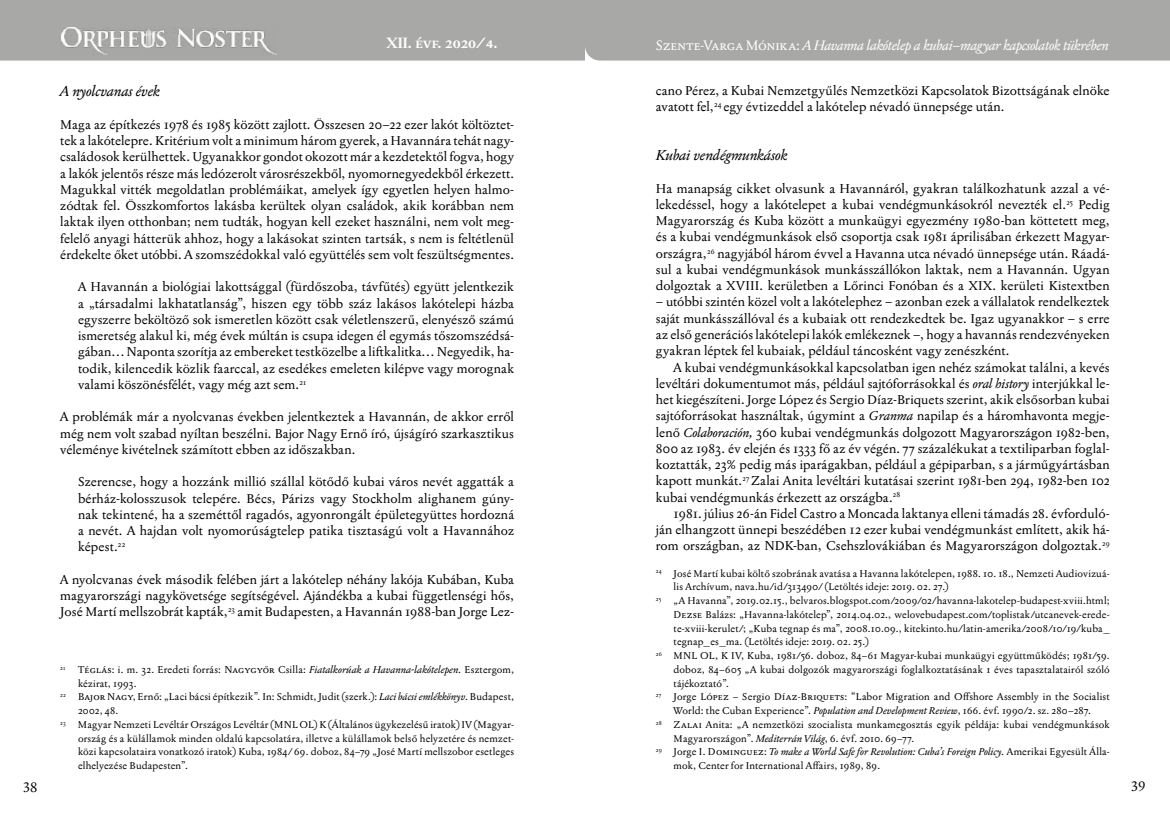
<style>
.page{position:relative;width:1170px;height:840px;background:#fff}
.page>*{position:absolute;margin:0;border:0;box-sizing:border-box;transform-origin:0 0}
.t1{font:700 15px "Jannon T Moderne Pro";color:#fff}
.cím_2{font:italic 14.38px "Jannon T Moderne Pro";color:#000}
.t2{font:italic 13.75px "Jannon T Moderne Pro";letter-spacing:-.015em;color:#fff}
.t3{font:13.75px "Jannon T Moderne Pro";color:#000}
.tompa{font:12.88px/16.2px "Jannon T Moderne Pro";color:#000;text-align:justify}
.kenyér{font:12.88px/16.2px "Jannon T Moderne Pro";color:#000;text-align:justify}
.idézet_húzva{font:12.88px/16.2px "Jannon T Moderne Pro";letter-spacing:.01em;color:#000;text-align:justify}
.láb{font:10px/13.8px "Jannon T Moderne Pro";letter-spacing:.02em;color:#000}
.láb-2{font:5.88px "Jannon T Moderne Pro";color:#000}
.s1{font-style:normal}
.s2{font-style:italic}
</style>
<div class="page">
<div style="left:0;top:0;width:1169px;height:61px;background:#a8a8a7"></div>
<p class="t1" style="left:386px;top:33px;width:112px">XII. évf. 2020/4.</p>
<p class="t2" style="left:656px;top:36px;width:454px"><span class="s1">Szente-Varga Mónika:</span> A Havanna lakótelep a kubai–magyar kapcsolatok tükrében</p>
<p class="cím_2" style="left:60px;top:82px;width:101px">A nyolcvanas évek</p>
<p class="tompa" style="left:60px;top:116px;width:455px">Maga az építkezés 1978 és 1985 között zajlott. Összesen 20–22 ezer lakót költöztet&shy;tek a lakótelepre. Kritérium volt a minimum három gyerek, a Havannára tehát nagy&shy;családosok kerülhettek. Ugyanakkor gondot okozott már a kezdetektől fogva, hogy a lakók jelentős része más ledózerolt városrészekből, nyomornegyedekből érkezett.<br>Magukkal vitték megoldatlan problémáikat, amelyek így egyetlen helyen halmo&shy;zódtak fel. Összkomfortos lakásba kerültek olyan családok, akik korábban nem laktak ilyen otthonban; nem tudták, hogyan kell ezeket használni, nem volt meg&shy;felelő anyagi hátterük ahhoz, hogy a lakásokat szinten tartsák, s nem is feltétlenül érdekelte őket utóbbi. A szomszédokkal való együttélés sem volt feszültségmentes.</p>
<p class="idézet_húzva" style="left:78px;top:279px;width:437px">A Havannán a biológiai lakottsággal (fürdőszoba, távfűtés) együtt jelentkezik a „társadalmi lakhatatlanság”, hiszen egy több száz lakásos lakótelepi házba egyszerre beköltöző sok ismeretlen között csak véletlenszerű, elenyésző számú ismeretség alakul ki, még évek múltán is csupa idegen él egymás tőszomszédsá&shy;gában… Naponta szorítja az embereket testközelbe a liftkalitka… Negyedik, ha&shy;todik, kilencedik közlik faarccal, az esedékes emeleten kilépve vagy morognak valami köszönésfélét, vagy még azt sem.<sup>21</sup></p>
<p class="tompa" style="left:60px;top:409px;width:455px">A problémák már a nyolcvanas években jelentkeztek a Havannán, de akkor erről még nem volt szabad nyíltan beszélni. Bajor Nagy Ernő író, újságíró szarkasztikus véleménye kivételnek számított ebben az időszakban.</p>
<p class="idézet_húzva" style="left:78px;top:474px;width:437px">Szerencse, hogy a hozzánk millió szállal kötődő kubai város nevét aggatták a bérház-kolosszusok telepére. Bécs, Párizs vagy Stockholm alighanem gúny&shy;nak tekintené, ha a szeméttől ragadós, agyonrongált épületegyüttes hordozná a nevét. A hajdan volt nyomorúságtelep patika tisztaságú volt a Havannához képest.<sup>22</sup></p>
<p class="tompa" style="left:60px;top:571px;width:455px">A nyolcvanas évek második felében járt a lakótelep néhány lakója Kubában, Kuba magyarországi nagykövetsége segítségével. Ajándékba a kubai függetlenségi hős, José Martí mellszobrát kapták,<sup>23</sup> amit Budapesten, a Havannán 1988-ban Jorge Lez-</p>
<p class="láb-2" style="left:60px;top:664px;width:7px">21</p>
<p class="láb" style="left:78px;top:662px;width:437px">Téglás: i. m. 32. Eredeti forrás: Nagygyőr Csilla: <span class="s2">Fiatalkorúak a Havanna-lakótelepen.</span> Esztergom, kézirat, 1993.</p>
<p class="láb" style="left:78px;top:690px;width:437px;text-indent:-18px"><sup>22</sup> Bajor Nagy, Ernő: „Laci bácsi építkezik”. In: Schmidt, Judit (szerk.): <span class="s2">Laci bácsi emlékkönyv</span>. Budapest,<br>2002, 48.</p>
<p class="láb" style="left:78px;top:717px;width:437px;text-align:justify;text-indent:-18px"><sup>23</sup> Magyar Nemzeti Levéltár Országos Levéltár (MNL OL) K (Általános ügykezelésű iratok) IV (Magyar&shy;ország és a külállamok minden oldalú kapcsolatára, illetve a külállamok belső helyzetére és nemzet&shy;közi kapcsolataira vonatkozó iratok) Kuba, 1984/ 69. doboz, 84–79 „José Martí mellszobor esetleges elhelyezése Budapesten”.</p>
<p class="tompa" style="left:656px;top:83px;width:455px">cano Pérez, a Kubai Nemzetgyűlés Nemzetközi Kapcsolatok Bizottságának elnöke avatott fel,<sup>24</sup> egy évtizeddel a lakótelep névadó ünnepsége után.</p>
<p class="cím_2" style="left:656px;top:146px;width:133px">Kubai vendégmunkások</p>
<p class="tompa" style="left:656px;top:180px;width:455px">Ha manapság cikket olvasunk a Havannáról, gyakran találkozhatunk azzal a vé&shy;lekedéssel, hogy a lakótelepet a kubai vendégmunkásokról nevezték el.<sup>25</sup> Pedig Magyarország és Kuba között a munkaügyi egyezmény 1980-ban köttetett meg, és a kubai vendégmunkások első csoportja csak 1981 áprilisában érkezett Magyar&shy;országra,<sup>26</sup> nagyjából három évvel a Havanna utca névadó ünnepsége után. Ráadá&shy;sul a kubai vendégmunkások munkásszállókon laktak, nem a Havannán. Ugyan dolgoztak a XVIII. kerületben a Lőrinci Fonóban és a XIX. kerületi Kistextben</p>
<p class="tompa" style="left:656px;top:294px;width:455px">– utóbbi szintén közel volt a lakótelephez – azonban ezek a vállalatok rendelkeztek saját munkásszállóval és a kubaiak ott rendezkedtek be. Igaz ugyanakkor – s erre az első generációs lakótelepi lakók emlékeznek –, hogy a havannás rendezvényeken gyakran léptek fel kubaiak, például táncosként vagy zenészként.</p>
<p class="kenyér" style="left:656px;top:359px;width:455px;text-indent:18px">A kubai vendégmunkásokkal kapcsolatban igen nehéz számokat találni, a kevés levéltári dokumentumot más, például sajtóforrásokkal és <span class="s2">oral history</span> interjúkkal le&shy;het kiegészíteni. Jorge López és Sergio Díaz-Briquets szerint, akik elsősorban kubai sajtóforrásokat használtak, úgymint a <span class="s2">Granma</span> napilap és a háromhavonta megje&shy;lenő <span class="s2">Colaboración,</span> 360 kubai vendégmunkás dolgozott Magyarországon 1982-ben, 800 az 1983. év elején és 1333 fő az év végén. 77 százalékukat a textiliparban foglal&shy;koztatták, 23% pedig más iparágakban, például a gépiparban, s a járműgyártásban kapott munkát.<sup>27</sup> Zalai Anita levéltári kutatásai szerint 1981-ben 294, 1982-ben 102 kubai vendégmunkás érkezett az országba.<sup>28</sup></p>
<p class="kenyér" style="left:656px;top:505px;width:455px;text-indent:18px">1981. július 26-án Fidel Castro a Moncada laktanya elleni támadás 28. évforduló&shy;ján elhangzott ünnepi beszédében 12 ezer kubai vendégmunkást említett, akik há&shy;rom országban, az NDK-ban, Csehszlovákiában és Magyarországon dolgoztak.<sup>29</sup></p>
<p class="láb" style="left:673px;top:566px;width:437px;text-indent:-18px"><sup>24</sup> José Martí kubai költő szobrának avatása a Havanna lakótelepen, 1988. 10. 18., Nemzeti Audiovizuá&shy;lis Archívum, nava.hu/id/313490/ (Letöltés ideje: 2019. 02. 27.)</p>
<p class="láb" style="left:673px;top:594px;width:437px;text-align:justify;text-indent:-18px"><sup>25</sup> „A Havanna”, 2019.02.15., belvaros.blogspot.com/2009/02/havanna-lakotelep-budapest-xviii.html; Dezse Balázs: „Havanna-lakótelep”, 2014.04.02., welovebudapest.com/toplistak/utcanevek-erede&shy;te-xviii-kerulet/; „Kuba tegnap és ma”, 2008.10.09., kitekinto.hu/latin-amerika/2008/10/19/kuba_ tegnap_es_ma. (Letöltés ideje: 2019. 02. 25.)</p>
<p class="láb" style="left:673px;top:649px;width:437px;text-align:justify;text-indent:-18px"><sup>26</sup> MNL OL, K IV, Kuba, 1981/56. doboz, 84–61 Magyar-kubai munkaügyi együttműködés; 1981/59. doboz, 84–605 „A kubai dolgozók magyarországi foglalkoztatásának 1 éves tapasztalatairól szóló tájékoztató”.</p>
<p class="láb" style="left:656px;top:690px;width:455px;text-align:center"><sup>27</sup> Jorge López – Sergio Díaz-Briquets: “Labor Migration and Offshore Assembly in the Socialist<br>World: the Cuban Experience”. <span class="s2">Population and Development Review</span>, 166. évf. 1990/2. sz. 280–287.</p>
<p class="láb" style="left:673px;top:717px;width:437px;text-indent:-18px"><sup>28</sup> Zalai Anita: „A nemzetközi szocialista munkamegosztás egyik példája: kubai vendégmunkások<br>Magyarországon”. <span class="s2">Mediterrán Világ</span>, 6. évf. 2010. 69–77.</p>
<p class="láb" style="left:673px;top:745px;width:437px;text-indent:-18px"><sup>29</sup> Jorge I. Dominguez: <span class="s2">To make a World Safe for Revolution: Cuba’s Foreign Policy.</span> Amerikai Egyesült Álla&shy;mok, Center for International Affairs, 1989, 89.</p>
<p class="t3" style="left:23px;top:778px;width:16px">38</p>
<p class="t3" style="left:1130px;top:778px;width:16px">39</p>
</div>
